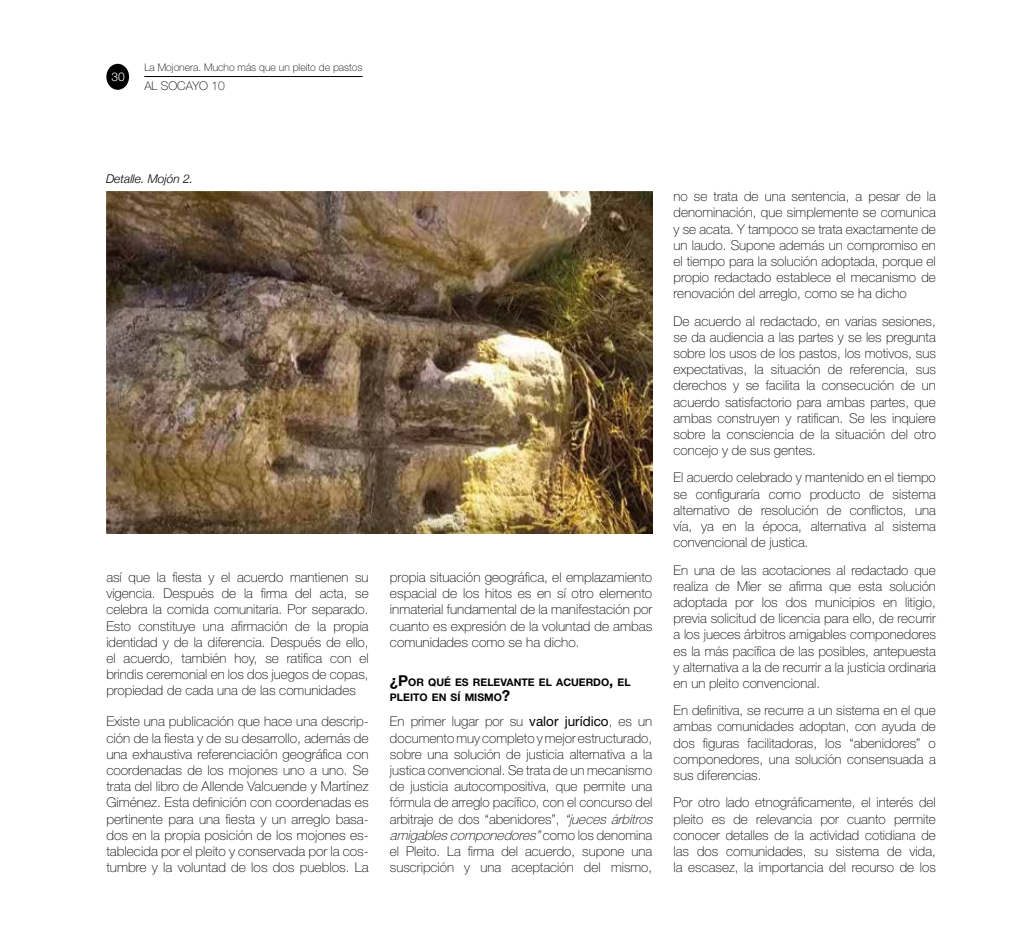
<style>
.page{position:relative;width:1021px;height:936px;background:#fff}
.page>*{position:absolute;margin:0;border:0;box-sizing:border-box;transform-origin:0 0}
.t1{font:100 13.5px/16.2px "Helvetica Neue LT Std";color:#000;text-align:justify}
.t2{font:italic 300 12px "Helvetica Neue";color:#000}
.t3{font:100 12px "Helvetica Neue LT Std";color:#000}
.t4{font:300 12px "Helvetica Neue LT Std";color:#fff}
.t5{font:700 10.5px/15px "Helvetica Neue LT Std";color:#000}
.t6{font:100 10.5px "Helvetica Neue LT Std";color:#000}
.s1{font-size:15px}
.s2{font-weight:400}
.s3{font-style:italic}
</style>
<div class="page">
<hr style="left:144px;top:76px;width:218px;height:1px;background:#000">
<div style="left:106px;top:64px;width:23px;height:26px;background:#000;border-radius:50%"></div>
<img style="left:106px;top:191px;width:546px;height:343px">
<p class="t4" style="left:111px;top:70px;width:15px">30</p>
<p class="t6" style="left:144px;top:62px;width:220px">La Mojonera. Mucho más que un pleito de pastos</p>
<p class="t3" style="left:144px;top:79px;width:82px">AL SOCAYO 10</p>
<p class="t2" style="left:106px;top:171px;width:89px">Detalle. Mojón 2.</p>
<p class="t1" style="left:106px;top:569px;width:264px">así que la fiesta y el acuerdo mantienen su vigencia. Después de la firma del acta, se celebra la comida comunitaria. Por separado.<br>Esto constituye una afirmación de la propia identidad y de la diferencia. Después de ello, el acuerdo, también hoy, se ratifica con el brindis ceremonial en los dos juegos de copas, propiedad de cada una de las comunidades</p>
<p class="t1" style="left:106px;top:713px;width:264px">Existe una publicación que hace una descrip&shy;ción de la fiesta y de su desarrollo, además de una exhaustiva referenciación geográfica con coordenadas de los mojones uno a uno. Se trata del libro de Allende Valcuende y Martínez Giménez. Esta definición con coordenadas es pertinente para una fiesta y un arreglo basa&shy;dos en la propia posición de los mojones es&shy;tablecida por el pleito y conservada por la cos&shy;tumbre y la voluntad de los dos pueblos. La</p>
<p class="t1" style="left:390px;top:569px;width:264px">propia situación geográfica, el emplazamiento espacial de los hitos es en sí otro elemento inmaterial fundamental de la manifestación por cuanto es expresión de la voluntad de ambas comunidades como se ha dicho.</p>
<p class="t5" style="left:390px;top:674px;width:242px"><span class="s1">¿P</span>OR QUÉ ES RELEVANTE EL ACUERDO<span class="s1">,</span> EL<br>PLEITO EN SÍ MISMO<span class="s1">?</span></p>
<p class="t1" style="left:390px;top:713px;width:267px;text-align:left">En primer lugar por su <span class="s2">valor jurídico</span>, es un documento muy completo y mejor estructurado, sobre una solución de justicia alternativa a la justica convencional. Se trata de un mecanismo de justicia autocompositiva, que permite una fórmula de arreglo pacífico, con el concurso del arbitraje de dos “abenidores”, <span class="s3">“jueces árbitros amigablescomponedores”</span>c o m o l o s d e n o m i n a el Pleito. La firma del acuerdo, supone una suscripción y una aceptación del mismo,</p>
<p class="t1" style="left:673px;top:188px;width:264px">no se trata de una sentencia, a pesar de la denominación, que simplemente se comunica y se acata. Y tampoco se trata exactamente de un laudo. Supone además un compromiso en el tiempo para la solución adoptada, porque el propio redactado establece el mecanismo de renovación del arreglo, como se ha dicho</p>
<p class="t1" style="left:673px;top:312px;width:264px">De acuerdo al redactado, en varias sesiones, se da audiencia a las partes y se les pregunta sobre los usos de los pastos, los motivos, sus expectativas, la situación de referencia, sus derechos y se facilita la consecución de un acuerdo satisfactorio para ambas partes, que ambas construyen y ratifican. Se les inquiere sobre la consciencia de la situación del otro concejo y de sus gentes.</p>
<p class="t1" style="left:673px;top:469px;width:264px">El acuerdo celebrado y mantenido en el tiempo se configuraría como producto de sistema alternativo de resolución de conflictos, una vía, ya en la época, alternativa al sistema convencional de justica.</p>
<p class="t1" style="left:673px;top:561px;width:264px">En una de las acotaciones al redactado que realiza de Mier se afirma que esta solución adoptada por los dos municipios en litigio, previa solicitud de licencia para ello, de recurrir a los jueces árbitros amigables componedores es la más pacífica de las posibles, antepuesta y alternativa a la de recurrir a la justicia ordinaria en un pleito convencional.</p>
<p class="t1" style="left:673px;top:702px;width:264px">En definitiva, se recurre a un sistema en el que ambas comunidades adoptan, con ayuda de dos figuras facilitadoras, los “abenidores” o componedores, una solución consensuada a sus diferencias.</p>
<p class="t1" style="left:673px;top:794px;width:264px">Por otro lado etnográficamente, el interés del pleito es de relevancia por cuanto permite conocer detalles de la actividad cotidiana de las dos comunidades, su sistema de vida, la escasez, la importancia del recurso de los</p>
</div>
